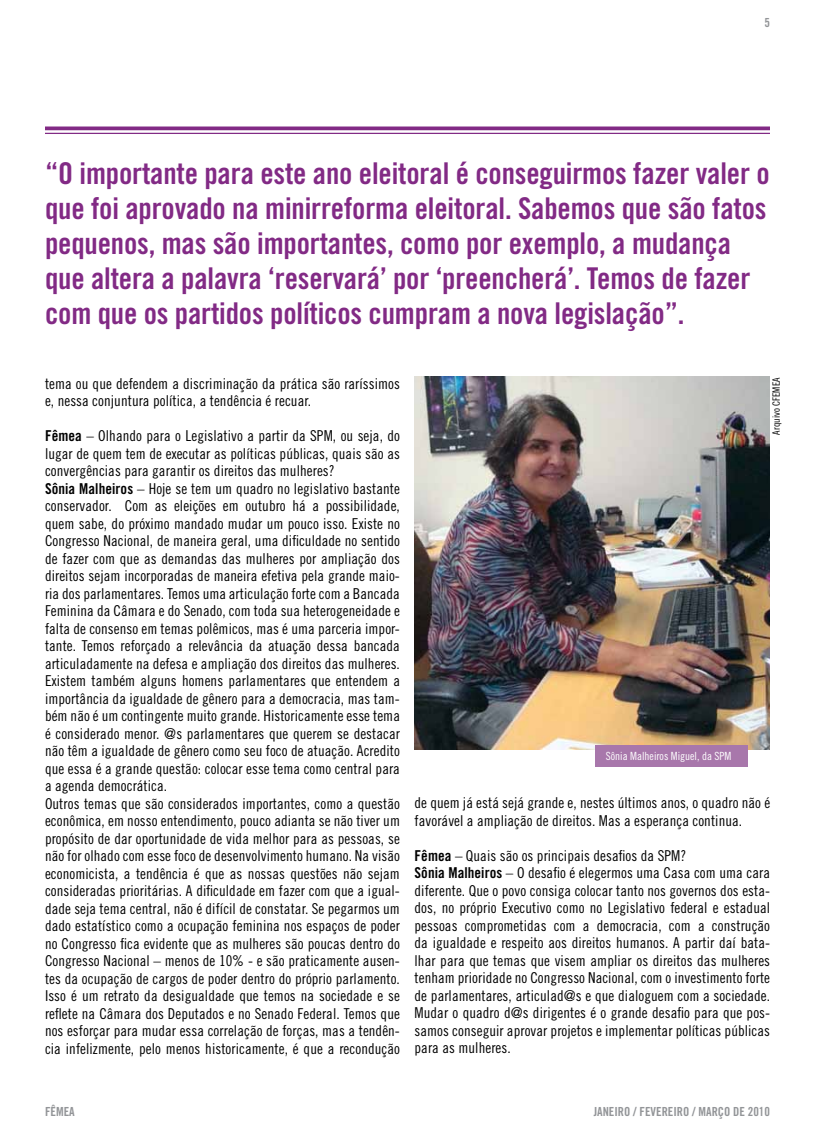
<style>
.page{position:relative;width:815px;height:1134px;background:#fff}
.page>*{position:absolute;margin:0;border:0;box-sizing:border-box;transform-origin:0 0}
.t1{font:30px/35px "Trade Gothic LT Std Bd Cn 20";letter-spacing:-.005em;color:#822a85}
.t2{font:15px/17.5px "Trade Gothic LT Std Cn 18";letter-spacing:.005em;color:#000}
.t3{font:12.5px "Trade Gothic LT Std Bd Cn 20";color:#939598}
.t4{font:11.25px "Trade Gothic LT Std Cn 18";color:#fff}
.t5{font:10px "Trade Gothic LT Std Cn 18";letter-spacing:.005em;color:#000}
.s1{font-family:"Trade Gothic LT Std Bd Cn 20"}
</style>
<div class="page">
<svg style="left:45px;top:126px;width:725px;height:4px;background:#914594"></svg>
<hr style="left:45px;top:133px;width:725px;height:1px;background:#822a85">
<img style="left:415px;top:377px;width:355px;height:372px">
<div style="left:595px;top:746px;width:153px;height:21px;background:#a877ab"></div>
<p class="t3" style="left:764px;top:15px;width:7px">5</p>
<p class="t1" style="left:45px;top:155px;width:726px">“O importante para este ano eleitoral é conseguirmos fazer valer o que foi aprovado na minirreforma eleitoral. Sabemos que são fatos pequenos, mas são importantes, como por exemplo, a mudança que altera a palavra ‘reservará’ por ‘preencherá’. Temos de fazer com que os partidos políticos cumpram a nova legislação”.</p>
<p class="t2" style="left:45px;top:374px;width:357px">tema ou que defendem a discriminação da prática são raríssimos e, nessa conjuntura política, a tendência é recuar.</p>
<p class="t2" style="left:45px;top:427px;width:357px"><span class="s1">Fêmea</span> – Olhando para o Legislativo a partir da SPM, ou seja, do lugar de quem tem de executar as políticas públicas, quais são as convergências para garantir os direitos das mulheres?<br><span class="s1">Sônia Malheiros</span> – Hoje se tem um quadro no legislativo bastante conservador. Com as eleições em outubro há a possibilidade, quem sabe, do próximo mandado mudar um pouco isso. Existe no Congresso Nacional, de maneira geral, uma dificuldade no sentido de fazer com que as demandas das mulheres por ampliação dos direitos sejam incorporadas de maneira efetiva pela grande maio&shy;ria dos parlamentares. Temos uma articulação forte com a Bancada Feminina da Câmara e do Senado, com toda sua heterogeneidade e falta de consenso em temas polêmicos, mas é uma parceria impor&shy;tante. Temos reforçado a relevância da atuação dessa bancada articuladamente na defesa e ampliação dos direitos das mulheres.<br>Existem também alguns homens parlamentares que entendem a importância da igualdade de gênero para a democracia, mas tam&shy;bém não é um contingente muito grande. Historicamente esse tema é considerado menor. @s parlamentares que querem se destacar não têm a igualdade de gênero como seu foco de atuação. Acredito que essa é a grande questão: colocar esse tema como central para a agenda democrática.<br>Outros temas que são considerados importantes, como a questão econômica, em nosso entendimento, pouco adianta se não tiver um propósito de dar oportunidade de vida melhor para as pessoas, se não for olhado com esse foco de desenvolvimento humano. Na visão economicista, a tendência é que as nossas questões não sejam consideradas prioritárias. A dificuldade em fazer com que a igual&shy;dade seja tema central, não é difícil de constatar. Se pegarmos um dado estatístico como a ocupação feminina nos espaços de poder no Congresso fica evidente que as mulheres são poucas dentro do Congresso Nacional – menos de 10% - e são praticamente ausen&shy;tes da ocupação de cargos de poder dentro do próprio parlamento.<br>Isso é um retrato da desigualdade que temos na sociedade e se reflete na Câmara dos Deputados e no Senado Federal. Temos que nos esforçar para mudar essa correlação de forças, mas a tendên&shy;cia infelizmente, pelo menos historicamente, é que a recondução</p>
<p class="t5" style="left:770px;top:435px;width:59px;rotate:-90deg">Arquivo CFEMEA</p>
<p class="t4" style="left:606px;top:750px;width:127px">Sônia Malheiros Miguel, da SPM</p>
<p class="t2" style="left:415px;top:794px;width:357px">de quem já está sejá grande e, nestes últimos anos, o quadro não é favorável a ampliação de direitos. Mas a esperança continua.</p>
<p class="t2" style="left:415px;top:846px;width:357px"><span class="s1">Fêmea</span> – Quais são os principais desafios da SPM?<br><span class="s1">Sônia Malheiros</span> – O desafio é elegermos uma Casa com uma cara diferente. Que o povo consiga colocar tanto nos governos dos esta&shy;dos, no próprio Executivo como no Legislativo federal e estadual pessoas comprometidas com a democracia, com a construção da igualdade e respeito aos direitos humanos. A partir daí bata&shy;lhar para que temas que visem ampliar os direitos das mulheres tenham prioridade no Congresso Nacional, com o investimento forte de parlamentares, articulad@s e que dialoguem com a sociedade.<br>Mudar o quadro d@s dirigentes é o grande desafio para que pos&shy;samos conseguir aprovar projetos e implementar políticas públicas para as mulheres.</p>
<p class="t3" style="left:45px;top:1104px;width:31px">FÊMEA</p>
<p class="t3" style="left:594px;top:1104px;width:178px">janeiro / fevereiro / março de 2010</p>
</div>
